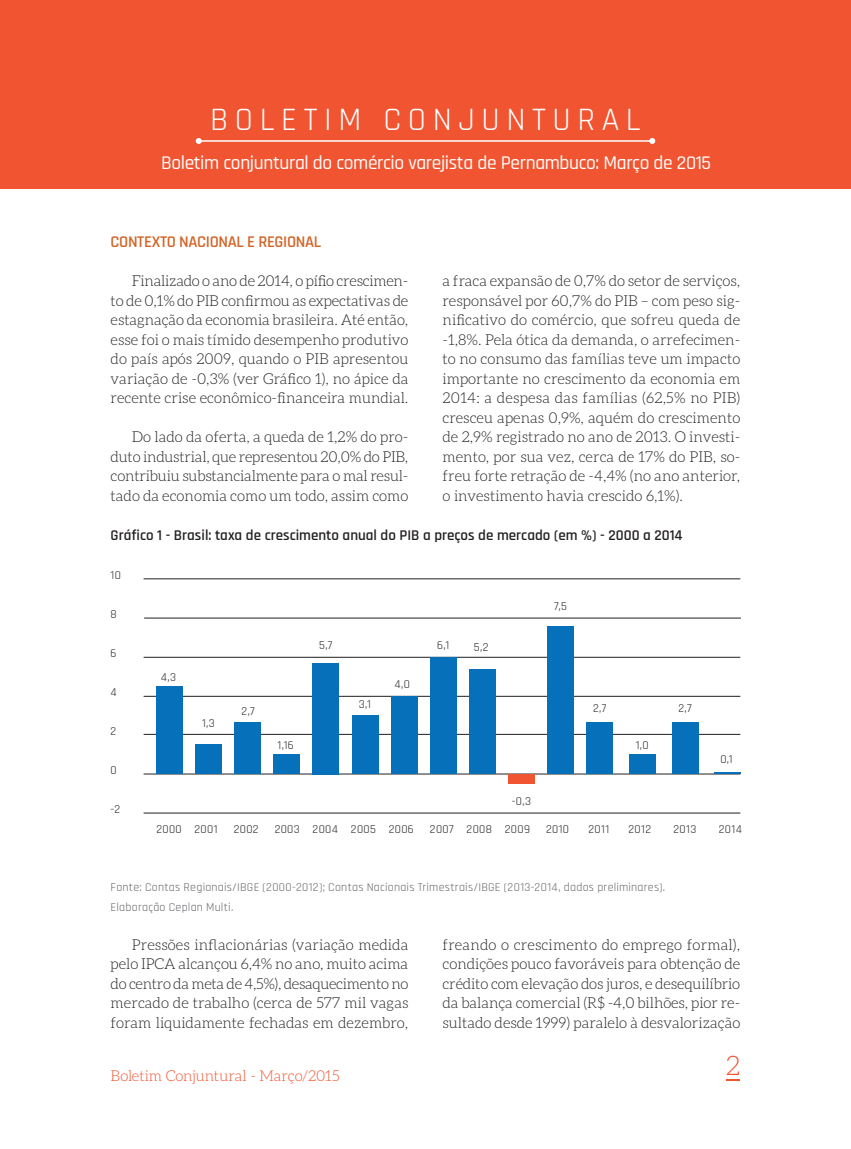
<style>
.page{position:relative;width:851px;height:1149px;background:#fff}
.page>*{position:absolute;margin:0;border:0;box-sizing:border-box;transform-origin:0 0}
.t1{font:33px "Rajdhani";letter-spacing:.2em;color:#fff}
.t2{font:300 27px "Aleo";color:#f05430}
.t3{font:500 19.5px "Rajdhani";letter-spacing:-.02em;color:#fff}
.t4{font:600 16.5px "Rajdhani";letter-spacing:-.02em;color:#d26427}
.t5{font:300 15px/19.5px "Aleo";color:#231f20;text-align:justify}
.t6{font:600 15px "Rajdhani";color:#231f20}
.t7{font:300 15px "Aleo";letter-spacing:-.005em;color:#f05430}
.t8{font:12px/19.5px "Rajdhani";letter-spacing:.02em;color:#646569}
.t9{font:12px "Rajdhani";letter-spacing:.03em;color:#231f20}
</style>
<div class="page">
<div style="left:0;top:0;width:850px;height:189px;background:#f05430"></div>
<svg style="left:726px;top:1079px;width:14px;height:1px"></svg>
<hr style="left:199px;top:140px;width:453px;height:2px;background:#fff">
<svg style="left:196px;top:138px;width:6px;height:6px"></svg>
<svg style="left:649px;top:138px;width:6px;height:6px"></svg>
<hr style="left:144px;top:578px;width:596px;height:1px;background:#231f20">
<hr style="left:144px;top:617px;width:596px;height:1px;background:#231f20">
<hr style="left:144px;top:656px;width:596px;height:1px;background:#231f20">
<hr style="left:144px;top:695px;width:596px;height:1px;background:#231f20">
<hr style="left:144px;top:734px;width:596px;height:1px;background:#231f20">
<hr style="left:144px;top:773px;width:596px;height:1px;background:#231f20">
<hr style="left:144px;top:812px;width:596px;height:1px;background:#231f20">
<div style="left:156px;top:686px;width:26px;height:88px;background:#0770ba"></div>
<div style="left:195px;top:744px;width:27px;height:30px;background:#0770ba"></div>
<div style="left:234px;top:722px;width:27px;height:52px;background:#0770ba"></div>
<div style="left:273px;top:754px;width:27px;height:20px;background:#0770ba"></div>
<div style="left:313px;top:662px;width:26px;height:112px;background:#0770ba"></div>
<div style="left:352px;top:715px;width:26px;height:59px;background:#0770ba"></div>
<div style="left:391px;top:696px;width:26px;height:78px;background:#0770ba"></div>
<div style="left:430px;top:657px;width:26px;height:117px;background:#0770ba"></div>
<div style="left:469px;top:669px;width:26px;height:105px;background:#0770ba"></div>
<div style="left:508px;top:774px;width:26px;height:9px;background:#f05430"></div>
<div style="left:547px;top:626px;width:26px;height:148px;background:#0770ba"></div>
<div style="left:586px;top:722px;width:26px;height:52px;background:#0770ba"></div>
<div style="left:629px;top:754px;width:26px;height:20px;background:#0770ba"></div>
<div style="left:671px;top:722px;width:27px;height:52px;background:#0770ba"></div>
<hr style="left:714px;top:772px;width:26px;height:2px;background:#0770ba">
<h1 class="t1" style="left:210px;top:101px;width:432px">BOLETIM CONJUNTURAL</h1>
<h3 class="t3" style="left:161px;top:152px;width:551px">Boletim conjuntural do comércio varejista de Pernambuco: Março de 2015</h3>
<p class="t4" style="left:111px;top:232px;width:212px">CONTEXTO NACIONAL E REGIONAL</p>
<p class="t5" style="left:111px;top:271px;width:299px;text-indent:21px">Finalizado o ano de 2014, o pífio crescimen&shy;to de 0,1% do PIB confirmou as expectativas de estagnação da economia brasileira. Até então, esse foi o mais tímido desempenho produtivo do país após 2009, quando o PIB apresentou variação de -0,3% (ver Gráfico 1), no ápice da recente crise econômico-financeira mundial.</p>
<p class="t5" style="left:111px;top:427px;width:299px;text-indent:21px">Do lado da oferta, a queda de 1,2% do pro&shy;duto industrial, que representou 20,0% do PIB, contribuiu substancialmente para o mal resul&shy;tado da economia como um todo, assim como</p>
<p class="t5" style="left:442px;top:271px;width:299px">a fraca expansão de 0,7% do setor de serviços, responsável por 60,7% do PIB – com peso sig&shy;nificativo do comércio, que sofreu queda de -1,8%. Pela ótica da demanda, o arrefecimen&shy;to no consumo das famílias teve um impacto importante no crescimento da economia em 2014: a despesa das famílias (62,5% no PIB) cresceu apenas 0,9%, aquém do crescimento de 2,9% registrado no ano de 2013. O investi&shy;mento, por sua vez, cerca de 17% do PIB, so&shy;freu forte retração de -4,4% (no ano anterior, o investimento havia crescido 6,1%).</p>
<p class="t6" style="left:111px;top:526px;width:573px">Gráfico 1 - Brasil: taxa de crescimento anual do PIB a preços de mercado (em %) - 2000 a 2014</p>
<p class="t9" style="left:111px;top:568px;width:12px">10</p>
<p class="t9" style="left:111px;top:607px;width:8px">8</p>
<p class="t9" style="left:111px;top:646px;width:7px">6</p>
<p class="t9" style="left:111px;top:685px;width:8px">4</p>
<p class="t9" style="left:111px;top:724px;width:7px">2</p>
<p class="t9" style="left:111px;top:763px;width:8px">0</p>
<p class="t9" style="left:111px;top:802px;width:11px">-2</p>
<p class="t9" style="left:161px;top:669px;width:17px">4,3</p>
<p class="t9" style="left:202px;top:716px;width:14px">1,3</p>
<p class="t9" style="left:241px;top:704px;width:15px">2,7</p>
<p class="t9" style="left:277px;top:737px;width:18px">1,16</p>
<p class="t9" style="left:319px;top:638px;width:15px">5,7</p>
<p class="t9" style="left:359px;top:696px;width:14px">3,1</p>
<p class="t9" style="left:394px;top:677px;width:17px">4,0</p>
<p class="t9" style="left:437px;top:638px;width:14px">6,1</p>
<p class="t9" style="left:474px;top:640px;width:16px">5,2</p>
<p class="t9" style="left:554px;top:599px;width:14px">7,5</p>
<p class="t9" style="left:593px;top:700px;width:15px">2,7</p>
<p class="t9" style="left:511px;top:794px;width:21px">-0,3</p>
<p class="t9" style="left:635px;top:737px;width:14px">1,0</p>
<p class="t9" style="left:678px;top:700px;width:15px">2,7</p>
<p class="t9" style="left:720px;top:752px;width:14px">0,1</p>
<p class="t9" style="left:156px;top:821px;width:63px">2000 2001</p>
<p class="t9" style="left:234px;top:821px;width:26px">2002</p>
<p class="t9" style="left:274px;top:821px;width:141px">2003 2004 2005 2006</p>
<p class="t9" style="left:430px;top:821px;width:102px">2007 2008 2009</p>
<p class="t9" style="left:546px;top:821px;width:25px">2010</p>
<p class="t9" style="left:588px;top:821px;width:22px">2011</p>
<p class="t9" style="left:628px;top:821px;width:24px">2012</p>
<p class="t9" style="left:673px;top:821px;width:24px">2013</p>
<p class="t9" style="left:718px;top:821px;width:25px">2014</p>
<p class="t8" style="left:111px;top:877px;width:556px">Fonte: Contas Regionais/IBGE (2000-2012); Contas Nacionais Trimestrais/IBGE (2013-2014, dados preliminares).<br>Elaboração Ceplan Multi.</p>
<p class="t5" style="left:111px;top:934px;width:299px;text-indent:21px">Pressões inflacionárias (variação medida pelo IPCA alcançou 6,4% no ano, muito acima do centro da meta de 4,5%), desaquecimento no mercado de trabalho (cerca de 577 mil vagas foram liquidamente fechadas em dezembro,</p>
<p class="t5" style="left:442px;top:934px;width:299px">freando o crescimento do emprego formal), condições pouco favoráveis para obtenção de crédito com elevação dos juros, e desequilíbrio da balança comercial (R$ -4,0 bilhões, pior re&shy;sultado desde 1999) paralelo à desvalorização</p>
<p class="t7" style="left:111px;top:1067px;width:231px">Boletim Conjuntural - Março/2015</p>
<h2 class="t2" style="left:725px;top:1050px;width:16px">2</h2>
</div>
